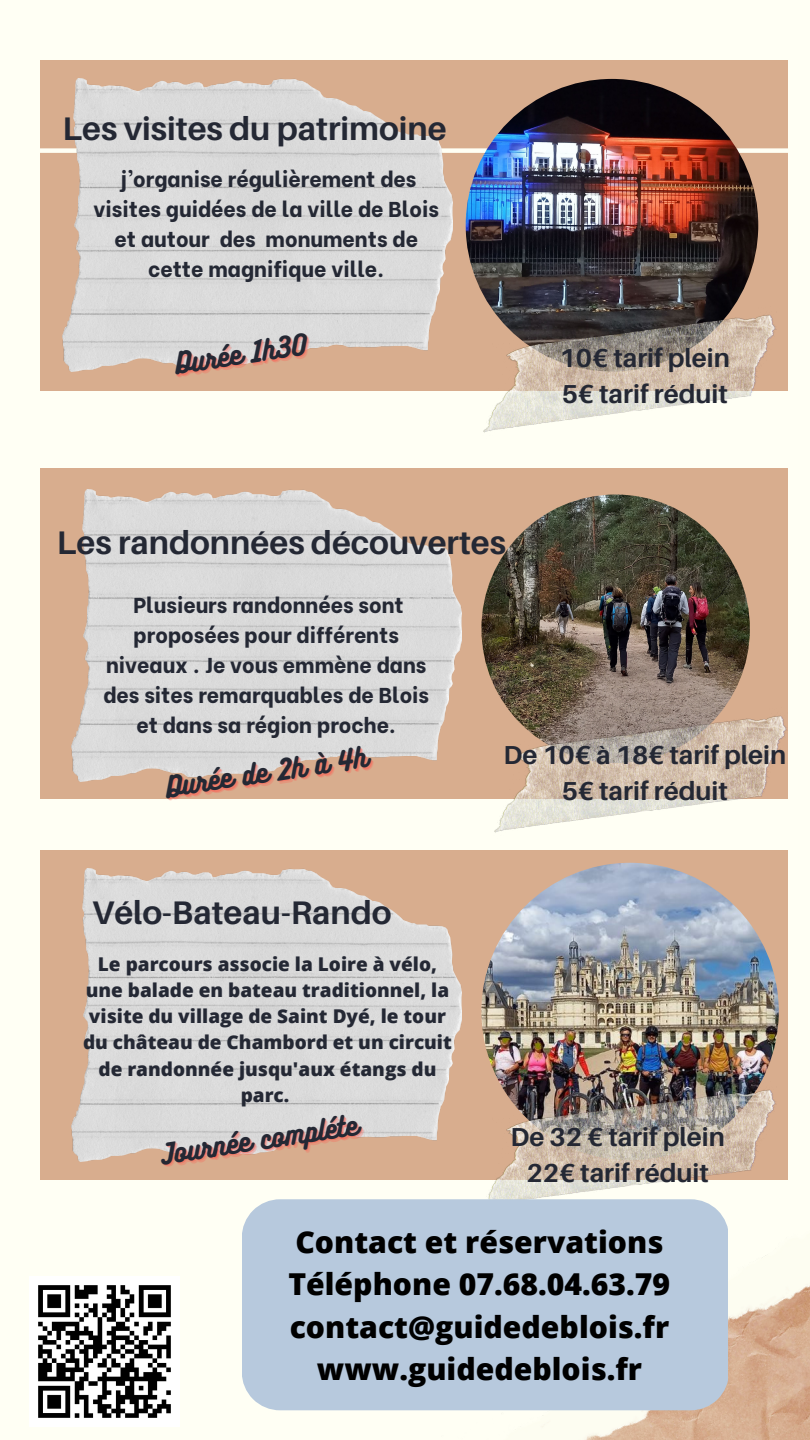
<style>
.page{position:relative;width:810px;height:1440px;background:#fffff4}
.page>*{position:absolute;margin:0;border:0;box-sizing:border-box;transform-origin:0 0}
.t1{font:700 32.7px "Aileron";color:#242834}
.t2{font:800 30.2px/42.3px "Open Sans";color:#000;text-align:center}
.t3{font:700 26px/36px "Aileron";color:#242834;text-align:center}
.t4{font:25.7px "Bukhari Script";color:#242834}
.t5{font:800 21.5px/30px "Be Vietnam";color:#242834;text-align:center}
.t6{font:800 19px/26.2px "Open Sans";color:#242834;text-align:center}
</style>
<div class="page">
<div style="left:40px;top:60px;width:747px;height:330px;background:#d8ad8e"></div>
<div style="left:0;top:148px;width:810px;height:5px;background:#fffff4"></div>
<img style="left:415px;top:1117px;width:395px;height:323px">
<div style="left:40px;top:850px;width:747px;height:330px;background:#d8ad8e"></div>
<img style="left:481px;top:863px;width:298px;height:297px;border-radius:50%">
<div style="left:40px;top:468px;width:747px;height:330px;background:#d8ad8e"></div>
<img style="left:71px;top:489px;width:390px;height:293px">
<img style="left:481px;top:495px;width:269px;height:268px;border-radius:50%">
<img style="left:466px;top:79px;width:292px;height:293px;border-radius:50%">
<img style="left:62px;top:79px;width:390px;height:292px">
<img style="left:71px;top:869px;width:390px;height:292px">
<img style="left:481px;top:305px;width:295px;height:128px">
<img style="left:493px;top:706px;width:294px;height:127px">
<img style="left:481px;top:1080px;width:295px;height:133px">
<img style="left:29px;top:1277px;width:150px;height:150px">
<div style="left:242px;top:1199px;width:486px;height:211px;background:#b7c9dd"></div>
<svg style="left:230px;top:350px;width:18px;height:17px"></svg>
<svg style="left:182px;top:768px;width:45px;height:14px"></svg>
<svg style="left:314px;top:752px;width:21px;height:25px"></svg>
<svg style="left:284px;top:1129px;width:28px;height:19px"></svg>
<h1 class="t1" style="left:63px;top:108px;width:386px">Les visites du patrimoine</h1>
<p class="t5" style="left:94px;top:162px;width:347px">j’organise régulièrement des visites guidées de la ville de Blois et autour des monuments de cette magnifique ville.</p>
<p class="t4" style="left:173px;top:348px;width:134px;rotate:-9deg">Durée 1h30</p>
<h1 class="t1" style="left:57px;top:523px;width:451px">Les randonnées découvertes</h1>
<p class="t5" style="left:103px;top:588px;width:327px">Plusieurs randonnées sont proposées pour différents niveaux . Je vous emmène dans des sites remarquables de Blois et dans sa région proche.</p>
<p class="t3" style="left:560px;top:340px;width:172px;text-align:left">10€ tarif plein<br>5€ tarif réduit</p>
<p class="t4" style="left:163px;top:771px;width:205px;rotate:-9deg">Durée de 2h à 4h</p>
<h1 class="t1" style="left:92px;top:892px;width:301px">Vélo-Bateau-Rando</h1>
<p class="t6" style="left:83px;top:950px;width:370px">Le parcours associe la Loire à vélo, une balade en bateau traditionnel, la visite du village de Saint Dyé, le tour du château de Chambord et un circuit de randonnée jusqu'aux étangs du parc.</p>
<p class="t4" style="left:158px;top:1138px;width:200px;rotate:-9deg">Journée compléte</p>
<p class="t3" style="left:503px;top:737px;width:284px">De 10€ à 18€ tarif plein<br>5€ tarif réduit</p>
<p class="t3" style="left:511px;top:1119px;width:216px">De 32 € tarif plein<br>22€ tarif réduit</p>
<h2 class="t2" style="left:288px;top:1220px;width:383px">Contact et réservations<br>Téléphone 07.68.04.63.79 contact@guidedeblois.fr www.guidedeblois.fr</h2>
</div>
